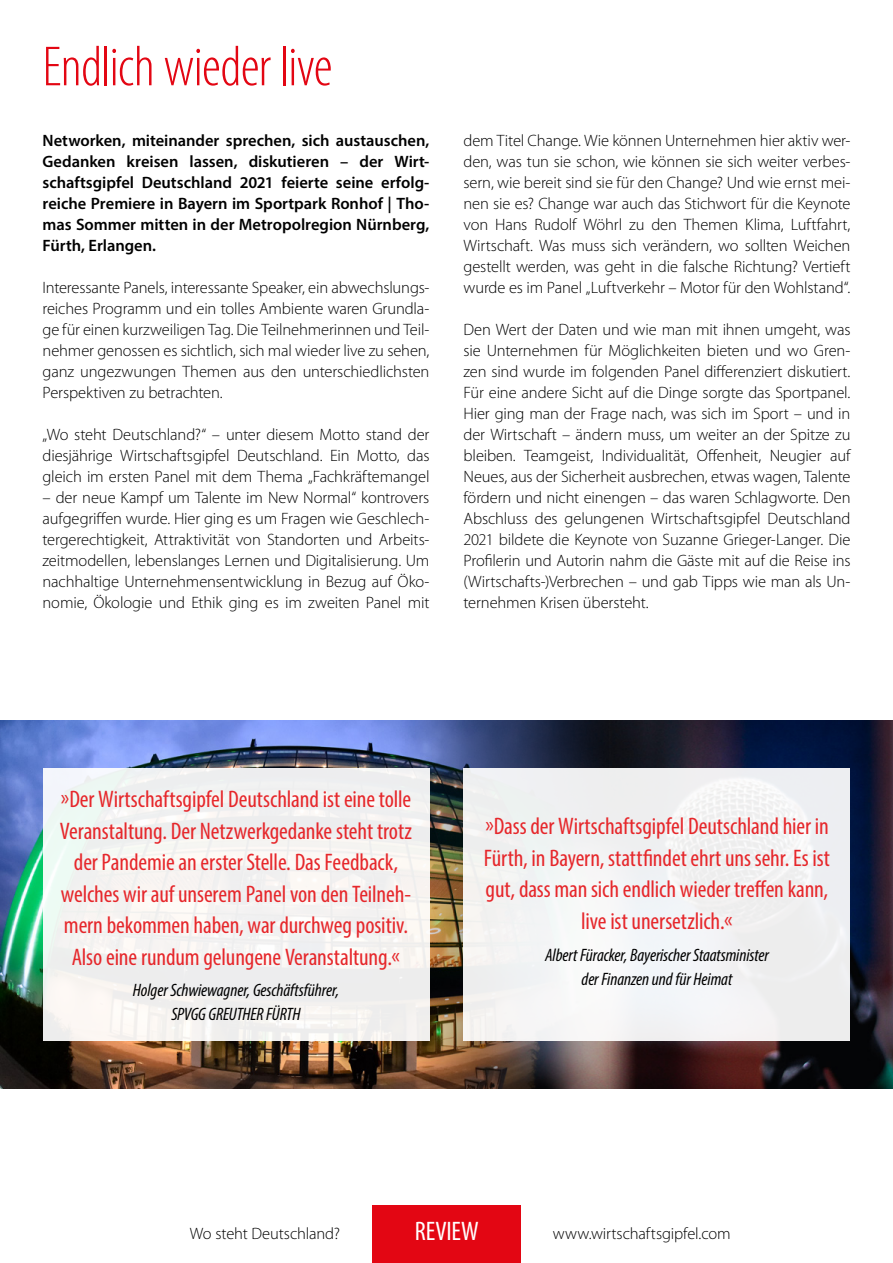
<style>
.page{position:relative;width:893px;height:1263px;background:#fff}
.page>*{position:absolute;margin:0;border:0;box-sizing:border-box;transform-origin:0 0}
.t1{font:300 condensed 57px "Myriad Pro";letter-spacing:-.015em;color:#e30613}
.t2{font:condensed 26.85px "Myriad Pro";letter-spacing:-.005em;color:#fff}
.t3{font:condensed 24px/31.5px "Myriad Pro";letter-spacing:-.005em;color:#e6272b;text-align:center}
.t4{font:italic condensed 18px/24px "Myriad Pro";letter-spacing:-.005em;color:#000;text-align:center}
.t5{font:300 16.5px/21px "Myriad Pro";letter-spacing:-.01em;color:#000;text-align:justify}
.t6{font:600 16.5px/21px "Myriad Pro";color:#000;text-align:justify}
</style>
<div class="page">
<div style="left:372px;top:1206px;width:149px;height:57px;background:#e30613"></div>
<img style="left:0;top:720px;width:371px;height:369px">
<img style="left:371px;top:720px;width:522px;height:369px">
<div style="left:43px;top:768px;width:386px;height:272px;background:#f2f2f1"></div>
<div style="left:463px;top:768px;width:387px;height:272px;background:#f1f2f2"></div>
<h1 class="t1" style="left:43px;top:36px;width:291px">Endlich wieder live</h1>
<p class="t6" style="left:43px;top:129px;width:388px">Networken, miteinander sprechen, sich austauschen, Gedanken kreisen lassen, diskutieren – der Wirt&shy;schaftsgipfel Deutschland 2021 feierte seine erfolg&shy;reiche Premiere in Bayern im Sportpark Ronhof | Tho&shy;mas Sommer mitten in der Metropolregion Nürnberg, Fürth, Erlangen.</p>
<p class="t5" style="left:43px;top:277px;width:388px">Interessante Panels, interessante Speaker, ein abwechslungs&shy;reiches Programm und ein tolles Ambiente waren Grundla&shy;ge für einen kurzweiligen Tag. Die Teilnehmerinnen und Teil&shy;nehmer genossen es sichtlich, sich mal wieder live zu sehen, ganz ungezwungen Themen aus den unterschiedlichsten Perspektiven zu betrachten.</p>
<p class="t5" style="left:43px;top:424px;width:388px">„Wo steht Deutschland?“ – unter diesem Motto stand der diesjährige Wirtschaftsgipfel Deutschland. Ein Motto, das gleich im ersten Panel mit dem Thema „Fachkräftemangel</p>
<p class="t5" style="left:43px;top:487px;width:388px">– der neue Kampf um Talente im New Normal“ kontrovers aufgegriffen wurde. Hier ging es um Fragen wie Geschlech&shy;tergerechtigkeit, Attraktivität von Standorten und Arbeits&shy;zeitmodellen, lebenslanges Lernen und Digitalisierung. Um nachhaltige Unternehmensentwicklung in Bezug auf Öko&shy;nomie, Ökologie und Ethik ging es im zweiten Panel mit</p>
<p class="t5" style="left:463px;top:130px;width:388px">dem Titel Change. Wie können Unternehmen hier aktiv wer&shy;den, was tun sie schon, wie können sie sich weiter verbes&shy;sern, wie bereit sind sie für den Change? Und wie ernst mei&shy;nen sie es? Change war auch das Stichwort für die Keynote von Hans Rudolf Wöhrl zu den Themen Klima, Luftfahrt, Wirtschaft. Was muss sich verändern, wo sollten Weichen gestellt werden, was geht in die falsche Richtung? Vertieft wurde es im Panel „Luftverkehr – Motor für den Wohlstand“.</p>
<p class="t5" style="left:463px;top:319px;width:388px">Den Wert der Daten und wie man mit ihnen umgeht, was sie Unternehmen für Möglichkeiten bieten und wo Gren&shy;zen sind wurde im folgenden Panel differenziert diskutiert.<br>Für eine andere Sicht auf die Dinge sorgte das Sportpanel.<br>Hier ging man der Frage nach, was sich im Sport – und in der Wirtschaft – ändern muss, um weiter an der Spitze zu bleiben. Teamgeist, Individualität, Offenheit, Neugier auf Neues, aus der Sicherheit ausbrechen, etwas wagen, Talente fördern und nicht einengen – das waren Schlagworte. Den Abschluss des gelungenen Wirtschaftsgipfel Deutschland 2021 bildete die Keynote von Suzanne Grieger-Langer. Die Profilerin und Autorin nahm die Gäste mit auf die Reise ins (Wirtschafts-)Verbrechen – und gab Tipps wie man als Un&shy;ternehmen Krisen übersteht.</p>
<p class="t3" style="left:60px;top:783px;width:353px">»Der Wirtschaftsgipfel Deutschland ist eine tolle Veranstaltung. Der Netzwerkgedanke steht trotz der Pandemie an erster Stelle. Das Feedback, welches wir auf unserem Panel von den Teilneh&shy;mern bekommen haben, war durchweg positiv.<br>Also eine rundum gelungene Veranstaltung.«</p>
<p class="t4" style="left:133px;top:978px;width:208px">Holger Schwiewagner, Geschäftsführer,<br>SPVGG GREUTHER FÜRTH</p>
<h3 class="t3" style="left:484px;top:810px;width:348px">»Dass der Wirtschaftsgipfel Deutschland hier in Fürth, in Bayern, stattfindet ehrt uns sehr. Es ist gut, dass man sich endlich wieder treffen kann, live ist unersetzlich.«</h3>
<p class="t4" style="left:545px;top:942px;width:225px">Albert Füracker, Bayerischer Staatsminister der Finanzen und für Heimat</p>
<p class="t5" style="left:190px;top:1223px;width:152px">Wo steht Deutschland?</p>
<h2 class="t2" style="left:415px;top:1215px;width:65px">REVIEW</h2>
<p class="t5" style="left:553px;top:1223px;width:179px">www.wirtschaftsgipfel.com</p>
</div>
